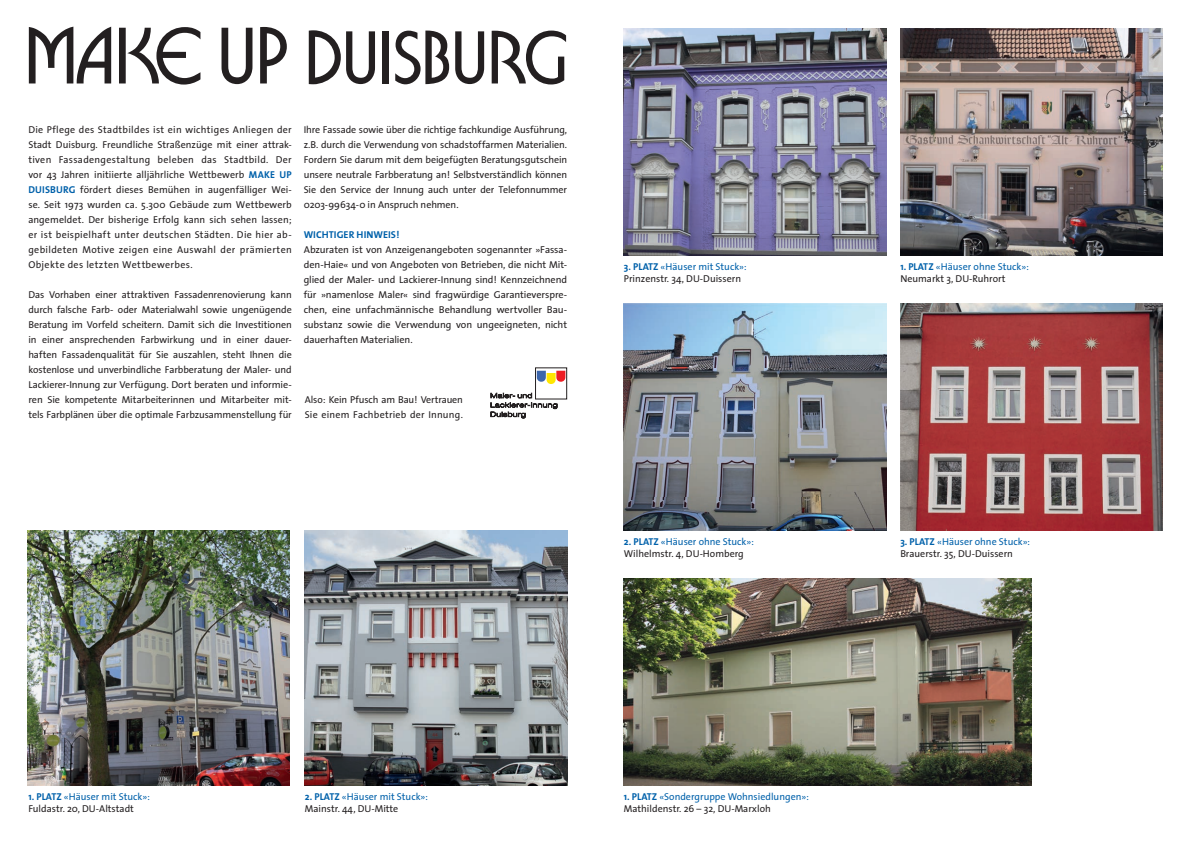
<style>
.page{position:relative;width:1191px;height:842px;background:#fff}
.page>*{position:absolute;margin:0;border:0;box-sizing:border-box;transform-origin:0 0}
.t1{font:72.3px "Epiphon";letter-spacing:.005em;color:#231f20}
.t2{font:10px/15px "Thesis Sans";color:#231f20}
.t3{font:10px/12px "Thesis Sans";color:#0161aa}
.t4{font:700 10px "Thesis Sans";letter-spacing:.005em;color:#0161aa}
.s1{font-size:77.4px}
.s2{font-weight:700;color:#0161aa}
.s3{color:#0161aa}
.s4{font-weight:700}
.s5{color:#231f20}
</style>
<div class="page">
<img style="left:624px;top:28px;width:262px;height:227px">
<img style="left:900px;top:28px;width:262px;height:227px">
<img style="left:900px;top:303px;width:262px;height:227px">
<img style="left:624px;top:303px;width:262px;height:227px">
<img style="left:624px;top:578px;width:407px;height:207px">
<img style="left:27px;top:530px;width:263px;height:255px">
<img style="left:305px;top:530px;width:262px;height:255px">
<div style="left:535px;top:368px;width:32px;height:31px;border:1px solid #231f20"></div>
<svg style="left:490px;top:393px;width:67px;height:25px"></svg>
<svg style="left:537px;top:371px;width:28px;height:13px"></svg>
<h1 class="t1" style="left:26px;top:-7px;width:543px"><span class="s1">MAKE UP</span> DUISBURG</h1>
<p class="t2" style="left:28px;top:122px;width:265px;text-align:justify">Die Pflege des Stadtbildes ist ein wichtiges Anliegen der Stadt Duisburg. Freundliche Straßenzüge mit einer attrak&shy;tiven Fassadengestaltung beleben das Stadtbild. Der vor 43 Jahren initiierte alljährliche Wettbewerb <span class="s2">MAKE UP DUISBURG</span> fördert dieses Bemühen in augenfälliger Wei&shy;se. Seit 1973 wurden ca. 5.300 Gebäude zum Wettbewerb angemeldet. Der bisherige Erfolg kann sich sehen lassen; er ist beispielhaft unter deutschen Städten. Die hier ab&shy;gebildeten Motive zeigen eine Auswahl der prämierten Objekte des letzten Wettbewerbes.</p>
<p class="t2" style="left:28px;top:287px;width:265px;text-align:justify">Das Vorhaben einer attraktiven Fassadenrenovierung kann durch falsche Farb- oder Materialwahl sowie ungenügende Beratung im Vorfeld scheitern. Damit sich die Investitionen in einer ansprechenden Farbwirkung und in einer dauer&shy;haften Fassadenqualität für Sie auszahlen, steht Ihnen die kostenlose und unverbindliche Farbberatung der Maler- und Lackierer-Innung zur Verfügung. Dort beraten und informie&shy;ren Sie kompetente Mitarbeiterinnen und Mitarbeiter mit&shy;tels Farbplänen über die optimale Farbzusammenstellung für</p>
<p class="t2" style="left:304px;top:122px;width:265px;text-align:justify">Ihre Fassade sowie über die richtige fachkundige Ausführung, z.B. durch die Verwendung von schadstoffarmen Materialien.<br>Fordern Sie darum mit dem beigefügten Beratungsgutschein unsere neutrale Farbberatung an! Selbstverständlich können Sie den Service der Innung auch unter der Telefonnummer 0203-99634-0 in Anspruch nehmen.</p>
<p class="t4" style="left:304px;top:229px;width:97px">WICHTIGER HINWEIS!</p>
<p class="t2" style="left:304px;top:242px;width:265px;text-align:justify">Abzuraten ist von Anzeigenangeboten sogenannter »Fassa&shy;den-Haie« und von Angeboten von Betrieben, die nicht Mit&shy;glied der Maler- und Lackierer-Innung sind! Kennzeichnend für »namenlose Maler« sind fragwürdige Garantieverspre&shy;chen, eine unfachmännische Behandlung wertvoller Bau&shy;substanz sowie die Verwendung von ungeeigneten, nicht dauerhaften Materialien.</p>
<p class="t2" style="left:305px;top:392px;width:160px">Also: Kein Pfusch am Bau! Vertrauen<br>Sie einem Fachbetrieb der Innung.</p>
<p class="t2" style="left:624px;top:261px;width:124px;line-height:12px"><span class="s2">3. PLATZ</span> <span class="s3">«Häuser mit Stuck»:<br></span>Prinzenstr. 34, DU-Duissern</p>
<p class="t2" style="left:900px;top:261px;width:130px;line-height:12px"><span class="s2">1. PLATZ</span> <span class="s3">«Häuser ohne Stuck»:<br></span>Neumarkt 3, DU-Ruhrort</p>
<p class="t2" style="left:624px;top:536px;width:132px;line-height:12px"><span class="s2">2. PLATZ</span> <span class="s3">«Häuser ohne Stuck»:<br></span>Wilhelmstr. 4, DU-Homberg</p>
<p class="t2" style="left:900px;top:536px;width:131px;line-height:12px"><span class="s2">3. PLATZ</span> <span class="s3">«Häuser ohne Stuck»:<br></span>Brauerstr. 35, DU-Duissern</p>
<p class="t2" style="left:28px;top:791px;width:123px;line-height:12px"><span class="s2">1. PLATZ</span> <span class="s3">«Häuser mit Stuck»:<br></span>Fuldastr. 20, DU-Altstadt</p>
<p class="t2" style="left:305px;top:791px;width:125px;line-height:12px"><span class="s2">2. PLATZ</span> <span class="s3">«Häuser mit Stuck»:<br></span>Mainstr. 44, DU-Mitte</p>
<p class="t3" style="left:624px;top:791px;width:186px"><span class="s4">1. PLATZ</span> «Sondergruppe Wohnsiedlungen»:<br><span class="s5">Mathildenstr. 26 – 32, DU-Marxloh</span></p>
</div>
